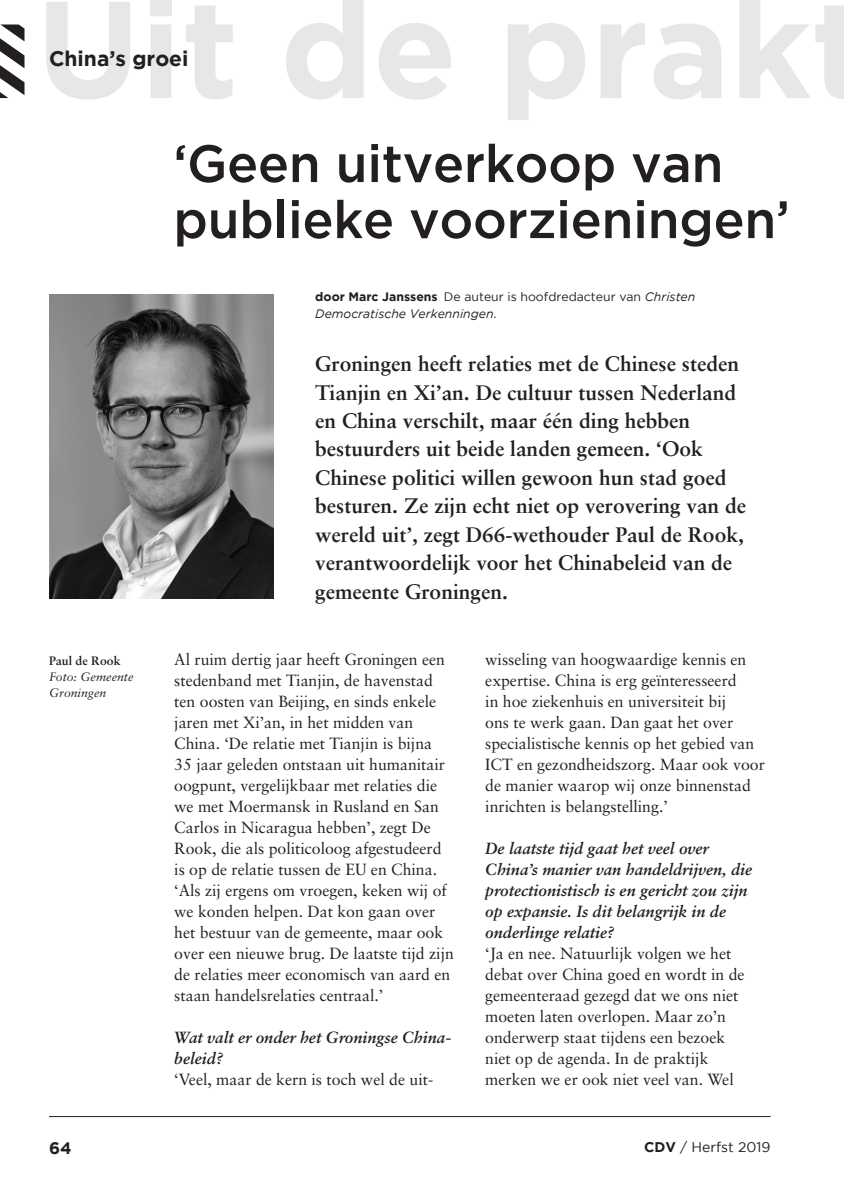
<style>
.page{position:relative;width:844px;height:1191px;background:#fff}
.page>*{position:absolute;margin:0;border:0;box-sizing:border-box;transform-origin:0 0}
.t1{font:700 137.38px "Gotham";color:#e6e7e9}
.t2{font:500 52.5px/56px "Gotham";letter-spacing:-.005em;color:#231f20}
.t3{font:700 21px/28.3px "Sabon LT";color:#231f20}
.t4{font:700 21px "Gotham";color:#231f20}
.t5{font:700 16.62px "Gotham";color:#231f20}
.t6{font:16.1px/21px "Sabon LT";color:#231f20}
.t7{font:italic 700 16.1px/21px "Sabon LT";color:#231f20}
.t8{font:14px "Gotham";color:#231f20}
.t9{font:italic 12.25px/16.6px "Gotham";color:#231f20}
.t10{font:italic 12.25px/15.8px "Sabon LT";color:#231f20}
.t11{font:700 12.25px "Sabon LT";color:#231f20}
.s1{font-weight:700;font-style:normal}
.s2{font-style:normal}
.s3{font-weight:700}
</style>
<div class="page">
<hr style="left:49px;top:1116px;width:721px;height:1px;background:#231f20">
<img style="left:49px;top:294px;width:224px;height:304px">
<svg style="left:0;top:24px;width:24px;height:74px"></svg>
<h1 class="t1" style="left:36px;top:-30px;width:833px">Uit de prakt</h1>
<h3 class="t4" style="left:49px;top:47px;width:141px">China’s groei</h3>
<h2 class="t2" style="left:173px;top:134px;width:618px">‘Geen uitverkoop van publieke voorzieningen’</h2>
<p class="t11" style="left:49px;top:653px;width:73px">Paul de Rook</p>
<p class="t10" style="left:49px;top:669px;width:86px">Foto: Gemeente<br>Groningen</p>
<p class="t9" style="left:315px;top:288px;width:381px"><span class="s1">door Marc Janssens</span> <span class="s2">De auteur is hoofdredacteur van</span> Christen<br>Democratische Verkenningen<span class="s2">.</span></p>
<p class="t3" style="left:315px;top:349px;width:432px">Groningen heeft relaties met de Chinese steden Tianjin en Xi’an. De cultuur tussen Nederland en China verschilt, maar één ding hebben bestuurders uit beide landen gemeen. ‘Ook Chinese politici willen gewoon hun stad goed besturen. Ze zijn echt niet op verovering van de wereld uit’, zegt D66-wethouder Paul de Rook, verantwoordelijk voor het Chinabeleid van de gemeente Groningen.</p>
<p class="t6" style="left:174px;top:649px;width:281px">Al ruim dertig jaar heeft Groningen een stedenband met Tianjin, de havenstad ten oosten van Beijing, en sinds enkele jaren met Xi’an, in het midden van China. ‘De relatie met Tianjin is bijna<br>35 jaar geleden ontstaan uit humanitair oogpunt, vergelijkbaar met relaties die we met Moermansk in Rusland en San Carlos in Nicaragua hebben’, zegt De Rook, die als politicoloog afgestudeerd is op de relatie tussen de EU en China. ‘Als zij ergens om vroegen, keken wij of we konden helpen. Dat kon gaan over het bestuur van de gemeente, maar ook over een nieuwe brug. De laatste tijd zijn de relaties meer economisch van aard en staan handelsrelaties centraal.’</p>
<p class="t7" style="left:174px;top:1027px;width:278px">Wat valt er onder het Groningse China&shy;beleid?</p>
<p class="t6" style="left:174px;top:1069px;width:260px">‘Veel, maar de kern is toch wel de uit-</p>
<p class="t6" style="left:485px;top:649px;width:281px">wisseling van hoogwaardige kennis en expertise. China is erg geïnteresseerd<br>in hoe ziekenhuis en universiteit bij<br>ons te werk gaan. Dan gaat het over specialistische kennis op het gebied van ICT en gezondheidszorg. Maar ook voor de manier waarop wij onze binnenstad inrichten is belangstelling.’</p>
<p class="t7" style="left:485px;top:838px;width:268px">De laatste tijd gaat het veel over China’s manier van handeldrijven, die protectionistisch is en gericht zou zijn op expansie. Is dit belangrijk in de onderlinge relatie?</p>
<p class="t6" style="left:485px;top:943px;width:261px">‘Ja en nee. Natuurlijk volgen we het debat over China goed en wordt in de gemeenteraad gezegd dat we ons niet moeten laten overlopen. Maar zo’n onderwerp staat tijdens een bezoek niet op de agenda. In de praktijk merken we er ook niet veel van. Wel</p>
<p class="t5" style="left:49px;top:1138px;width:24px">64</p>
<p class="t8" style="left:644px;top:1138px;width:128px"><span class="s3">CDV</span> / Herfst 2019</p>
</div>
